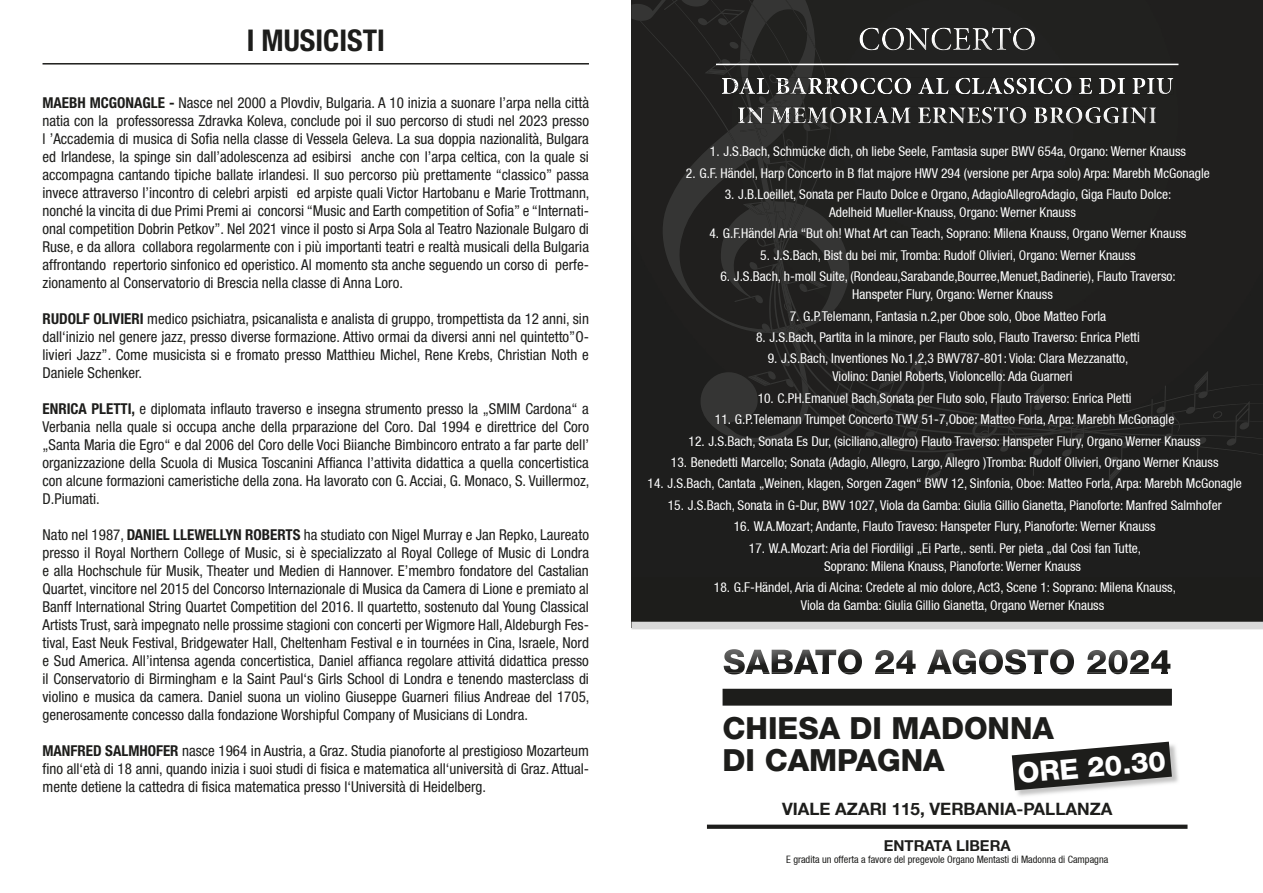
<style>
.page{position:relative;width:1263px;height:893px;background:#fff}
.page>*{position:absolute;margin:0;border:0;box-sizing:border-box;transform-origin:0 0}
.t1{font:800 30.3px/31.8px "Helvetica Neue LT";color:#1d1d1b}
.t2{font:700 condensed 30px "Helvetica Neue LT Pro";color:#1d1d1b}
.t3{font:800 27.75px "Helvetica Neue LT";color:#fff}
.t4{font:700 16.95px "Helvetica Neue LT";color:#1d1d1b}
.t5{font:condensed 15px/18px "Helvetica Neue";color:#1d1d1b;text-align:justify}
.t6{font:700 15px "Helvetica Neue LT";color:#1d1d1b}
.t7{font:condensed 13.5px/18px "Helvetica Neue LT";color:#fff}
.t8{font:condensed 10.2px "Helvetica Neue LT";color:#1d1d1b}
.s1{font-weight:700}
</style>
<div class="page">
<div style="left:631px;top:0;width:632px;height:627px;background:#1d1d1b"></div>
<svg style="left:631px;top:0;width:632px;height:484px"></svg>
<hr style="left:716px;top:64px;width:462px;height:1px;background:#fff">
<div style="left:631px;top:622px;width:632px;height:7px;background:#dadada"></div>
<hr style="left:43px;top:63px;width:546px;height:2px;background:#1d1d1b">
<svg style="left:1055px;top:672px;width:14px;height:2px"></svg>
<img style="left:1050px;top:649px;width:24px;height:23px">
<svg style="left:1008px;top:672px;width:15px;height:2px"></svg>
<img style="left:1005px;top:649px;width:43px;height:23px">
<svg style="left:984px;top:672px;width:14px;height:2px"></svg>
<img style="left:979px;top:649px;width:24px;height:23px">
<svg style="left:957px;top:672px;width:19px;height:2px"></svg>
<img style="left:952px;top:649px;width:24px;height:23px">
<svg style="left:843px;top:672px;width:14px;height:2px"></svg>
<img style="left:838px;top:649px;width:24px;height:23px">
<svg style="left:727px;top:672px;width:15px;height:2px"></svg>
<img style="left:724px;top:649px;width:21px;height:23px">
<svg style="left:772px;top:672px;width:18px;height:2px"></svg>
<img style="left:772px;top:650px;width:21px;height:22px">
<svg style="left:1035px;top:672px;width:6px;height:2px"></svg>
<img style="left:927px;top:650px;width:25px;height:24px">
<svg style="left:823px;top:672px;width:6px;height:2px"></svg>
<img style="left:818px;top:650px;width:18px;height:22px">
<img style="left:794px;top:650px;width:24px;height:24px">
<img style="left:745px;top:650px;width:25px;height:24px">
<svg style="left:1130px;top:672px;width:19px;height:2px"></svg>
<img style="left:1130px;top:650px;width:19px;height:22px">
<svg style="left:1112px;top:672px;width:12px;height:2px"></svg>
<img style="left:1109px;top:650px;width:18px;height:22px">
<svg style="left:1087px;top:672px;width:19px;height:2px"></svg>
<img style="left:1087px;top:650px;width:19px;height:22px">
<svg style="left:875px;top:672px;width:19px;height:2px"></svg>
<img style="left:875px;top:650px;width:19px;height:22px">
<svg style="left:1161px;top:672px;width:6px;height:2px"></svg>
<img style="left:1151px;top:650px;width:19px;height:22px">
<img style="left:896px;top:650px;width:19px;height:22px">
<svg style="left:707px;top:825px;width:480px;height:4px;fill:#1d1d1b"></svg>
<div style="left:722px;top:689px;width:450px;height:17px;background:#1d1d1b"></div>
<img style="left:1014px;top:745px;width:165px;height:51px">
<svg style="left:1012px;top:742px;width:160px;height:48px"></svg>
<h2 class="t2" style="left:247px;top:22px;width:140px">I MUSICISTI</h2>
<p class="t5" style="left:43px;top:94px;width:548px"><span class="s1">MAEBH MCGONAGLE -</span> Nasce nel 2000 a Plovdiv, Bulgaria. A 10 inizia a suonare l’arpa nella città natia con la professoressa Zdravka Koleva, conclude poi il suo percorso di studi nel 2023 presso l ’Accademia di musica di Sofia nella classe di Vessela Geleva. La sua doppia nazionalità, Bulgara ed Irlandese, la spinge sin dall’adolescenza ad esibirsi anche con l’arpa celtica, con la quale si accompagna cantando tipiche ballate irlandesi. Il suo percorso più prettamente “classico” passa invece attraverso l’incontro di celebri arpisti ed arpiste quali Victor Hartobanu e Marie Trottmann, nonché la vincita di due Primi Premi ai concorsi “Music and Earth competition of Sofia” e “Internati&shy;onal competition Dobrin Petkov”. Nel 2021 vince il posto si Arpa Sola al Teatro Nazionale Bulgaro di Ruse, e da allora collabora regolarmente con i più importanti teatri e realtà musicali della Bulgaria affrontando repertorio sinfonico ed operistico. Al momento sta anche seguendo un corso di perfe&shy;zionamento al Conservatorio di Brescia nella classe di Anna Loro.</p>
<p class="t5" style="left:43px;top:310px;width:548px"><span class="s1">RUDOLF OLIVIERI</span> medico psichiatra, psicanalista e analista di gruppo, trompettista da 12 anni, sin dall‘inizio nel genere jazz, presso diverse formazione. Attivo ormai da diversi anni nel quintetto”O&shy;livieri Jazz”. Come musicista si e fromato presso Matthieu Michel, Rene Krebs, Christian Noth e Daniele Schenker.</p>
<p class="t5" style="left:43px;top:400px;width:548px"><span class="s1">ENRICA PLETTI,</span> e diplomata inflauto traverso e insegna strumento presso la „SMIM Cardona“ a Verbania nella quale si occupa anche della prparazione del Coro. Dal 1994 e direttrice del Coro „Santa Maria die Egro“ e dal 2006 del Coro delle Voci Biianche Bimbincoro entrato a far parte dell’ organizzazione della Scuola di Musica Toscanini Affianca l’attivita didattica a quella concertistica con alcune formazioni cameristiche della zona. Ha lavorato con G. Acciai, G. Monaco, S. Vuillermoz, D.Piumati.</p>
<p class="t5" style="left:43px;top:526px;width:548px">Nato nel 1987, <span class="s1">DANIEL LLEWELLYN ROBERTS</span> ha studiato con Nigel Murray e Jan Repko, Laureato presso il Royal Northern College of Music, si è specializzato al Royal College of Music di Londra e alla Hochschule für Musik, Theater und Medien di Hannover. E’membro fondatore del Castalian Quartet, vincitore nel 2015 del Concorso Internazionale di Musica da Camera di Lione e premiato al Banff International String Quartet Competition del 2016. Il quartetto, sostenuto dal Young Classical Artists Trust, sarà impegnato nelle prossime stagioni con concerti per Wigmore Hall, Aldeburgh Fes&shy;tival, East Neuk Festival, Bridgewater Hall, Cheltenham Festival e in tournées in Cina, Israele, Nord e Sud America. All’intensa agenda concertistica, Daniel affianca regolare attivitá didattica presso il Conservatorio di Birmingham e la Saint Paul‘s Girls School di Londra e tenendo masterclass di violino e musica da camera. Daniel suona un violino Giuseppe Guarneri filius Andreae del 1705, generosamente concesso dalla fondazione Worshipful Company of Musicians di Londra.</p>
<p class="t5" style="left:43px;top:742px;width:548px"><span class="s1">MANFRED SALMHOFER</span> nasce 1964 in Austria, a Graz. Studia pianoforte al prestigioso Mozarteum fino all‘età di 18 anni, quando inizia i suoi studi di fisica e matematica all‘università di Graz. Attual&shy;mente detiene la cattedra di fisica matematica presso l‘Università di Heidelberg.</p>
<p class="t7" style="left:710px;top:142px;width:478px">1. J.S.Bach, Schmücke dich, oh liebe Seele, Famtasia super BWV 654a, Organo: Werner Knauss</p>
<p class="t7" style="left:686px;top:164px;width:525px">2. G.F. Händel, Harp Concerto in B flat majore HWV 294 (versione per Arpa solo) Arpa: Marebh McGonagle</p>
<p class="t7" style="left:829px;top:185px;width:344px;text-indent:-104px">3. J.B.Loeillet, Sonata per Flauto Dolce e Organo, AdagioAllegroAdagio, Giga Flauto Dolce:<br>Adelheid Mueller-Knauss, Organo: Werner Knauss</p>
<p class="t7" style="left:709px;top:225px;width:478px">4. G.F.Händel Aria “But oh! What Art can Teach, Soprano: Milena Knauss, Organo Werner Knauss</p>
<p class="t7" style="left:760px;top:246px;width:377px">5. J.S.Bach, Bist du bei mir, Tromba: Rudolf Olivieri, Organo: Werner Knauss</p>
<p class="t7" style="left:852px;top:267px;width:325px;text-indent:-132px">6. J.S.Bach, h-moll Suite, (Rondeau,Sarabande,Bourree,Menuet,Badinerie), Flauto Traverso:<br>Hanspeter Flury, Organo: Werner Knauss</p>
<p class="t7" style="left:790px;top:307px;width:318px">7. G.P.Telemann, Fantasia n.2,per Oboe solo, Oboe Matteo Forla</p>
<p class="t7" style="left:756px;top:328px;width:385px">8. J.S.Bach, Partita in la minore, per Flauto solo, Flauto Traverso: Enrica Pletti</p>
<p class="t7" style="left:832px;top:349px;width:298px;text-indent:-65px">9. J.S.Bach, Inventiones No.1,2,3 BWV787-801: Viola: Clara Mezzanatto,<br>Violino: Daniel Roberts, Violoncello: Ada Guarneri</p>
<p class="t7" style="left:758px;top:389px;width:375px">10. C.PH.Emanuel Bach,Sonata per Fluto solo, Flauto Traverso: Enrica Pletti</p>
<p class="t7" style="left:715px;top:410px;width:461px">11. G.P.Telemann Trumpet Concerto TWV 51-7,Oboe: Matteo Forla, Arpa: Marebh McGonagle</p>
<p class="t7" style="left:689px;top:432px;width:514px">12. J.S.Bach, Sonata Es Dur, (siciliano,allegro) Flauto Traverso: Hanspeter Flury, Organo Werner Knauss</p>
<p class="t7" style="left:671px;top:453px;width:549px">13. Benedetti Marcello; Sonata (Adagio, Allegro, Largo, Allegro )Tromba: Rudolf Olivieri, Organo Werner Knauss</p>
<p class="t7" style="left:648px;top:474px;width:596px">14. J.S.Bach, Cantata „Weinen, klagen, Sorgen Zagen“ BWV 12, Sinfonia, Oboe: Matteo Forla, Arpa: Marebh McGonagle</p>
<p class="t7" style="left:668px;top:496px;width:555px">15. J.S.Bach, Sonata in G-Dur, BWV 1027, Viola da Gamba: Giulia Gillio Gianetta, Pianoforte: Manfred Salmhofer</p>
<p class="t7" style="left:734px;top:517px;width:423px">16. W.A.Mozart; Andante, Flauto Traveso: Hanspeter Flury, Pianoforte: Werner Knauss</p>
<p class="t7" style="left:824px;top:539px;width:319px;text-indent:-75px">17. W.A.Mozart: Aria del Fiordiligi „Ei Parte,. senti. Per pieta „dal Cosi fan Tutte,<br>Soprano: Milena Knauss, Pianoforte: Werner Knauss</p>
<p class="t7" style="left:801px;top:578px;width:377px;text-indent:-87px">18. G.F-Händel, Aria di Alcina: Credete al mio dolore, Act3, Scene 1: Soprano: Milena Knauss,<br>Viola da Gamba: Giulia Gillio Gianetta, Organo Werner Knauss</p>
<h1 class="t1" style="left:722px;top:713px;width:333px">CHIESA DI MADONNA<br>DI CAMPAGNA</h1>
<h3 class="t3" style="left:1016px;top:757px;width:150px;rotate:-5deg">ORE 20.30</h3>
<p class="t4" style="left:782px;top:799px;width:332px">VIALE AZARI 115, VERBANIA-PALLANZA</p>
<p class="t6" style="left:884px;top:836px;width:129px">ENTRATA LIBERA</p>
<p class="t8" style="left:786px;top:854px;width:324px">E gradita un offerta a favore del pregevole Organo Mentasti di Madonna di Campagna</p>
</div>
